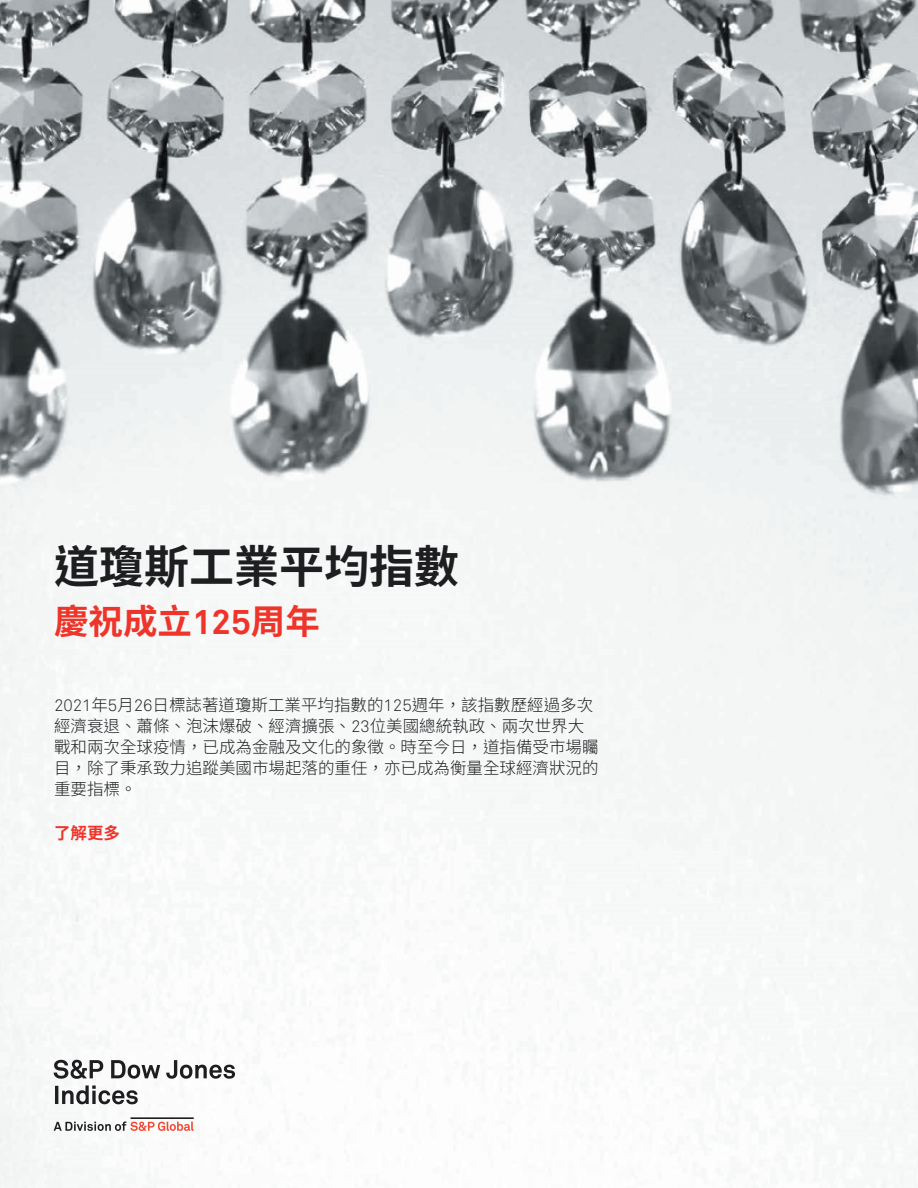
<style>
.page{position:relative;width:918px;height:1188px;background:#fff}
.page>*{position:absolute;margin:0;border:0;box-sizing:border-box;transform-origin:0 0}
.t1{font:700 45px "Noto Sans CJ Ktc";color:#1e1e20}
.t2{font:700 34.5px "Noto Sans CJ Ktc";color:#ef342a}
.t3{font:300 16.5px/21px "Noto Sans CJ Ktc";color:#1e1e20}
.t4{font:700 16.5px "Noto Sans CJ Ktc";color:#ef342a}
.s1{font-family:"Akkurat Pro"}
.s2{font-family:"Akkurat Light Pro";font-weight:400}
</style>
<div class="page">
<img style="left:0;top:0;width:918px;height:1188px">
<hr style="left:131px;top:1117px;width:63px;height:2px;background:#1e1e20">
<svg style="left:54px;top:1121px;width:140px;height:10px"></svg>
<svg style="left:54px;top:1060px;width:181px;height:44px"></svg>
<h1 class="t1" style="left:54px;top:541px;width:406px">道瓊斯工業平均指數</h1>
<h2 class="t2" style="left:54px;top:602px;width:267px">慶祝成立<span class="s1">125</span>周年</h2>
<p class="t3" style="left:54px;top:695px;width:546px"><span class="s2">2021</span>年<span class="s2">5</span>月<span class="s2">26</span>日標誌著道瓊斯工業平均指數的<span class="s2">125</span>週年，該指數歷經過多次經濟衰退、蕭條、泡沫爆破、經濟擴張、<span class="s2">23</span>位美國總統執政、兩次世界大戰和兩次全球疫情，已成為金融及文化的象徵。時至今日，道指備受市場矚目，除了秉承致力追蹤美國市場起落的重任，亦已成為衡量全球經濟狀況的重要指標。</p>
<p class="t4" style="left:54px;top:823px;width:67px">了解更多</p>
</div>
